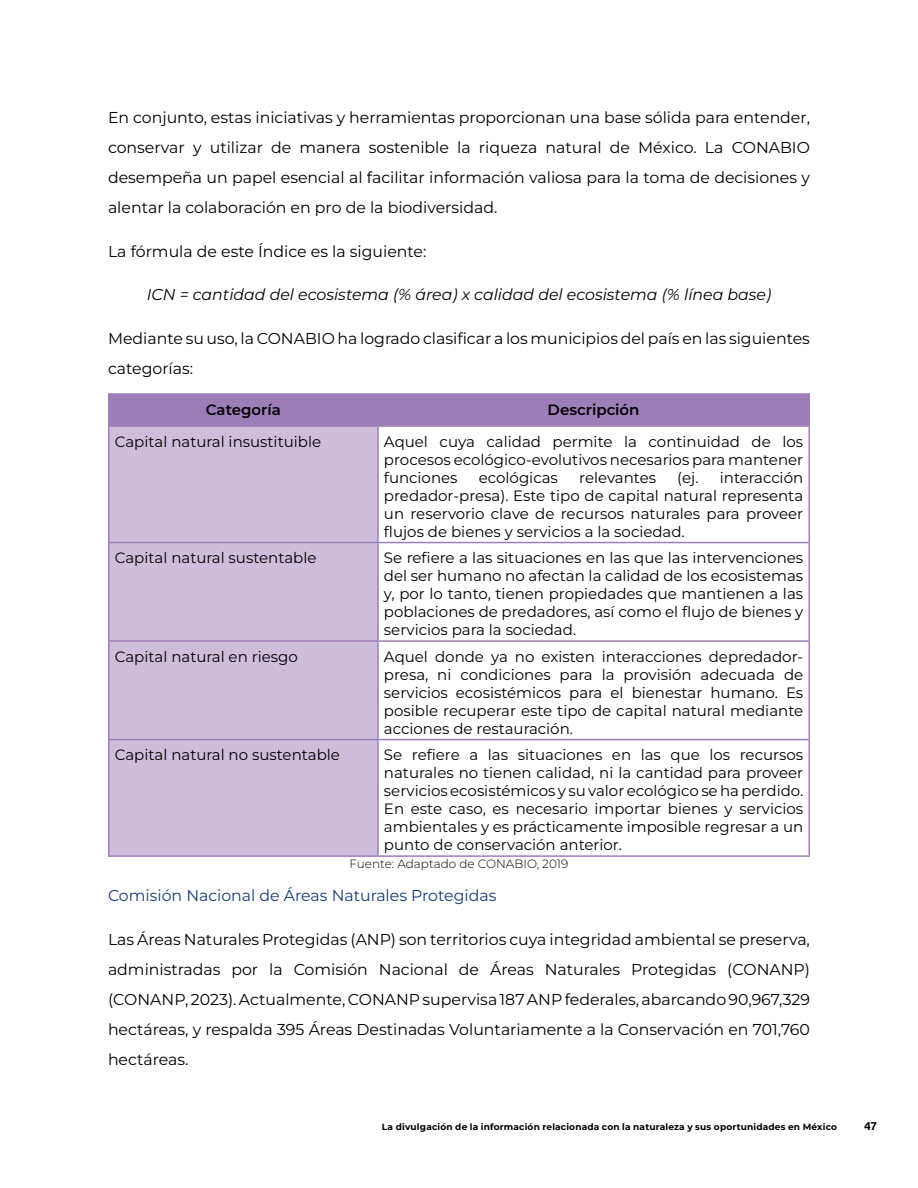
<style>
.page{position:relative;width:918px;height:1188px;background:#fff}
.page>*{position:absolute;margin:0;border:0;box-sizing:border-box;transform-origin:0 0}
.t1{font:15.75px/30px "Montserrat";color:#000;text-align:justify}
.t2{font:italic 15.75px "Montserrat";color:#000}
.t3{font:15.75px "Montserrat";color:#193e75}
.t4{font:15px/18px "Montserrat";color:#000;text-align:justify}
.t5{font:600 15px "Montserrat";color:#000}
.t6{font:300 12px "Montserrat";color:#000}
.t7{font:700 12px "Acumin Pro";color:#000}
.t8{font:700 9px "Montserrat";letter-spacing:.02em;color:#000}
</style>
<div class="page">
<div style="left:110px;top:395px;width:698px;height:30px;background:#9d7eb8"></div>
<div style="left:110px;top:427px;width:267px;height:428px;background:#cebedc"></div>
<hr style="left:108px;top:393px;width:270px;height:2px;background:#9d7eb8">
<hr style="left:108px;top:395px;width:2px;height:30px;background:#9d7eb8">
<hr style="left:378px;top:393px;width:432px;height:2px;background:#9d7eb8">
<hr style="left:377px;top:395px;width:2px;height:30px;background:#9d7eb8">
<hr style="left:808px;top:395px;width:2px;height:30px;background:#9d7eb8">
<hr style="left:108px;top:425px;width:270px;height:2px;background:#9d7eb8">
<hr style="left:108px;top:427px;width:2px;height:115px;background:#9d7eb8">
<hr style="left:378px;top:425px;width:432px;height:2px;background:#9d7eb8">
<hr style="left:377px;top:427px;width:2px;height:115px;background:#9d7eb8">
<hr style="left:808px;top:427px;width:2px;height:115px;background:#9d7eb8">
<hr style="left:108px;top:542px;width:270px;height:1px;background:#9d7eb8">
<hr style="left:108px;top:543px;width:2px;height:97px;background:#9d7eb8">
<hr style="left:378px;top:542px;width:432px;height:1px;background:#9d7eb8">
<hr style="left:377px;top:543px;width:2px;height:97px;background:#9d7eb8">
<hr style="left:808px;top:543px;width:2px;height:97px;background:#9d7eb8">
<hr style="left:108px;top:640px;width:270px;height:2px;background:#9d7eb8">
<hr style="left:108px;top:642px;width:2px;height:97px;background:#9d7eb8">
<hr style="left:378px;top:640px;width:432px;height:2px;background:#9d7eb8">
<hr style="left:377px;top:642px;width:2px;height:97px;background:#9d7eb8">
<hr style="left:808px;top:642px;width:2px;height:97px;background:#9d7eb8">
<hr style="left:108px;top:739px;width:270px;height:1px;background:#9d7eb8">
<hr style="left:108px;top:740px;width:2px;height:115px;background:#9d7eb8">
<hr style="left:378px;top:739px;width:432px;height:1px;background:#9d7eb8">
<hr style="left:377px;top:740px;width:2px;height:115px;background:#9d7eb8">
<hr style="left:808px;top:740px;width:2px;height:115px;background:#9d7eb8">
<hr style="left:108px;top:855px;width:270px;height:2px;background:#9d7eb8">
<hr style="left:378px;top:855px;width:432px;height:2px;background:#9d7eb8">
<p class="t1" style="left:108px;top:102px;width:704px">En conjunto, estas iniciativas y herramientas proporcionan una base sólida para entender, conservar y utilizar de manera sostenible la riqueza natural de México. La CONABIO desempeña un papel esencial al facilitar información valiosa para la toma de decisiones y alentar la colaboración en pro de la biodiversidad.</p>
<p class="t1" style="left:108px;top:236px;width:320px">La fórmula de este Índice es la siguiente:</p>
<p class="t2" style="left:147px;top:284px;width:626px">ICN = cantidad del ecosistema (% área) x calidad del ecosistema (% línea base)</p>
<p class="t1" style="left:108px;top:323px;width:704px">Mediante su uso, la CONABIO ha logrado clasificar a los municipios del país en las siguientes categorías:</p>
<p class="t5" style="left:206px;top:399px;width:77px">Categoría</p>
<p class="t5" style="left:548px;top:399px;width:93px">Descripción</p>
<p class="t4" style="left:115px;top:432px;width:208px">Capital natural insustituible</p>
<p class="t4" style="left:384px;top:432px;width:421px">Aquel cuya calidad permite la continuidad de los procesos ecológico-evolutivos necesarios para mantener funciones</p>
<p class="t4" style="left:384px;top:468px;width:421px;text-indent:336px">interacción predador-presa). Este tipo de capital natural representa un reservorio clave de recursos naturales para proveer flujos de bienes y servicios a la sociedad.</p>
<p class="t4" style="left:479px;top:468px;width:81px">ecológicas</p>
<p class="t4" style="left:579px;top:468px;width:78px">relevantes</p>
<p class="t4" style="left:677px;top:468px;width:23px">(ej.</p>
<p class="t4" style="left:115px;top:548px;width:203px">Capital natural sustentable</p>
<p class="t4" style="left:384px;top:548px;width:421px">Se refiere a las situaciones en las que las intervenciones del ser humano no afectan la calidad de los ecosistemas y, por lo tanto, tienen propiedades que mantienen a las poblaciones de predadores, así como el flujo de bienes y servicios para la sociedad.</p>
<p class="t4" style="left:115px;top:647px;width:185px">Capital natural en riesgo</p>
<p class="t4" style="left:384px;top:647px;width:421px">Aquel donde ya no existen interacciones depredador&shy;presa, ni condiciones para la provisión adecuada de servicios ecosistémicos para el bienestar humano. Es posible recuperar este tipo de capital natural mediante acciones de restauración.</p>
<p class="t4" style="left:115px;top:745px;width:227px">Capital natural no sustentable</p>
<p class="t4" style="left:384px;top:745px;width:421px">Se refiere a las situaciones en las que los recursos naturales no tienen calidad, ni la cantidad para proveer servicios ecosistémicos y su valor ecológico se ha perdido.<br>En este caso, es necesario importar bienes y servicios ambientales y es prácticamente imposible regresar a un punto de conservación anterior.</p>
<p class="t3" style="left:108px;top:885px;width:390px">Comisión Nacional de Áreas Naturales Protegidas</p>
<p class="t1" style="left:108px;top:923px;width:704px">Las Áreas Naturales Protegidas (ANP) son territorios cuya integridad ambiental se preserva, administradas por la Comisión Nacional de Áreas Naturales Protegidas (CONANP) (CONANP, 2023). Actualmente, CONANP supervisa 187 ANP federales, abarcando 90,967,329 hectáreas, y respalda 395 Áreas Destinadas Voluntariamente a la Conservación en 701,760 hectáreas.</p>
<p class="t6" style="left:350px;top:856px;width:220px">Fuente: Adaptado de CONABIO, 2019</p>
<p class="t8" style="left:382px;top:1120px;width:457px">La divulgación de la información relacionada con la naturaleza y sus oportunidades en México</p>
<p class="t7" style="left:864px;top:1118px;width:14px">47</p>
</div>
